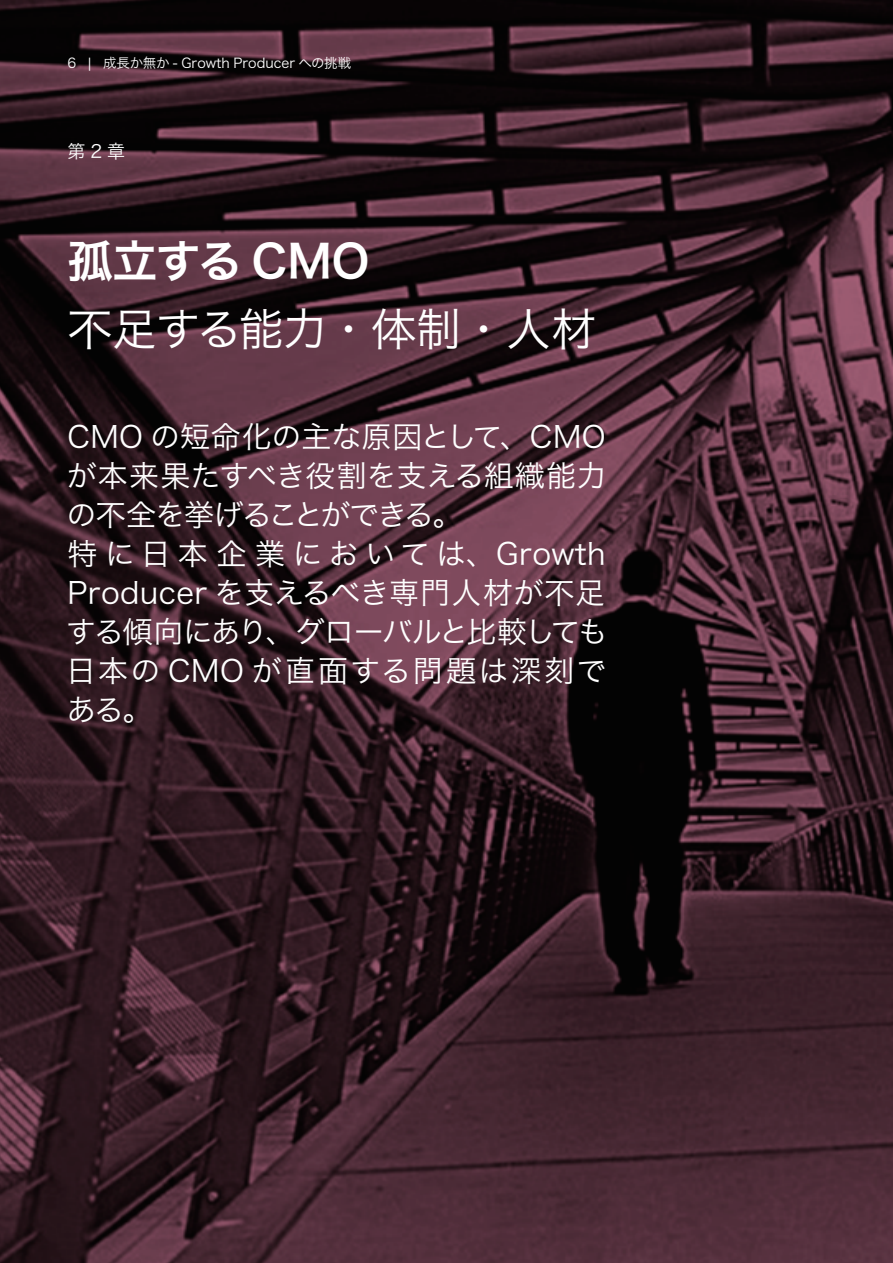
<style>
.page{position:relative;width:893px;height:1263px;background:#fff}
.page>*{position:absolute;margin:0;border:0;box-sizing:border-box;transform-origin:0 0}
.t1{font:45px "Hira Kaku Std W3";letter-spacing:-.035em;color:#fff}
.t2{font:45px "Hira Kaku Std W6";color:#fff}
.t3{font:30px/39px "Hira Kaku Std W3";letter-spacing:.015em;color:#fff}
.t4{font:18px "Hira Kaku Std W3";color:#fff}
.t5{font:13.5px "Hira Kaku Std W3";color:#fff}
</style>
<div class="page">
<img style="left:0;top:0;width:893px;height:1263px">
<p class="t5" style="left:67px;top:53px;width:285px">6 | 成長か無か - Growth Producer への挑戦</p>
<p class="t4" style="left:68px;top:137px;width:59px">第 2 章</p>
<h1 class="t2" style="left:68px;top:227px;width:304px">孤立する CMO</h1>
<h1 class="t1" style="left:68px;top:295px;width:530px">不足する能力・体制・人材</h1>
<p class="t3" style="left:66px;top:417px;width:543px">CMO の短命化の主な原因として、CMOが本来果たすべき役割を支える組織能力の不全を挙げることができる。<br>特に日本企業においては、Growth<br>Producer を支えるべき専門人材が不足する傾向にあり、グローバルと比較しても日本の CMO が直面する問題は深刻である。</p>
</div>
